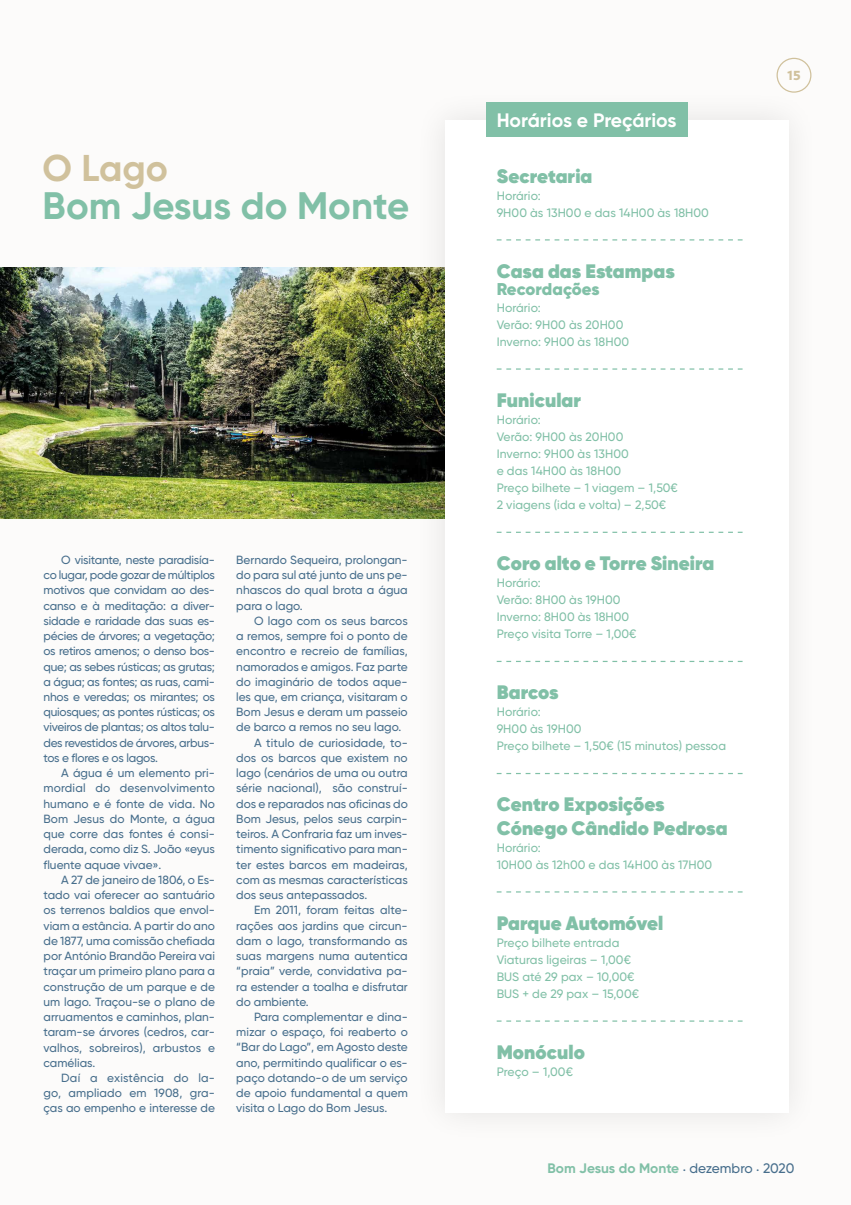
<style>
.page{position:relative;width:851px;height:1205px;background:#fff}
.page>*{position:absolute;margin:0;border:0;box-sizing:border-box;transform-origin:0 0}
.t1{font:700 38.25px "Gilroy";color:#81c0a7}
.t2{font:700 37.25px "Gilroy";color:#d0c19c}
.t3{font:800 19.5px/23.4px "Gilroy";letter-spacing:.005em;color:#81c0a7}
.t4{font:700 19.5px "Gilroy";color:#fff}
.t5{font:900 17px "Gilroy";color:#81c0a7}
.t6{font:700 13.75px "Gilroy";color:#81c0a7}
.t7{font:900 12.5px "Verlag";color:#d0c19c}
.t8{font:500 12.12px/17px "Gilroy";letter-spacing:.005em;color:#81c0a7}
.t9{font:500 11.88px/15.2px "Gilroy";color:#476e8c;text-align:justify}
.s1{font-weight:500;color:#476e8c}
</style>
<div class="page">
<div style="left:0;top:0;width:850px;height:1205px;background:#fcfbfa"></div>
<img style="left:0;top:268px;width:413px;height:250px">
<div style="left:413px;top:88px;width:406px;height:1056px;background:#000;opacity:.1"></div>
<div style="left:445px;top:120px;width:343px;height:992px;background:#fff"></div>
<svg style="left:496px;top:239px;width:246px;height:1px"></svg>
<svg style="left:496px;top:368px;width:246px;height:2px"></svg>
<svg style="left:496px;top:532px;width:246px;height:1px"></svg>
<svg style="left:496px;top:661px;width:246px;height:1px"></svg>
<svg style="left:496px;top:773px;width:246px;height:1px"></svg>
<svg style="left:496px;top:891px;width:246px;height:1px"></svg>
<svg style="left:496px;top:1020px;width:246px;height:1px"></svg>
<div style="left:486px;top:102px;width:201px;height:35px;background:#81c0a7"></div>
<div style="left:776px;top:58px;width:35px;height:35px;border:1px solid #d0c19c;border-radius:50%"></div>
<h2 class="t2" style="left:43px;top:145px;width:127px">O Lago</h2>
<h1 class="t1" style="left:43px;top:182px;width:368px">Bom Jesus do Monte</h1>
<p class="t9" style="left:43px;top:552px;width:173px;text-indent:18px">O visitante, neste paradisía&shy;co lugar, pode gozar de múltiplos motivos que convidam ao des&shy;canso e à meditação: a diver&shy;sidade e raridade das suas es&shy;pécies de árvores; a vegetação; os retiros amenos; o denso bos&shy;que; as sebes rústicas; as grutas; a água; as fontes; as ruas, cami&shy;nhos e veredas; os mirantes; os quiosques; as pontes rústicas; os viveiros de plantas; os altos talu&shy;des revestidos de árvores, arbus&shy;tos e flores e os lagos.</p>
<p class="t9" style="left:43px;top:765px;width:173px;text-indent:18px">A água é um elemento pri&shy;mordial do desenvolvimento humano e é fonte de vida. No Bom Jesus do Monte, a água que corre das fontes é consi&shy;derada, como diz S. João «eyus fluente aquae vivae».</p>
<p class="t9" style="left:44px;top:872px;width:173px;text-indent:18px">A 27 de janeiro de 1806, o Es&shy;tado vai oferecer ao santuário os terrenos baldios que envol&shy;viam a estância. A partir do ano de 1877, uma comissão chefiada por António Brandão Pereira vai traçar um primeiro plano para a construção de um parque e de um lago. Traçou-se o plano de arruamentos e caminhos, plan&shy;taram-se árvores (cedros, car&shy;valhos, sobreiros), arbustos e camélias.</p>
<p class="t9" style="left:44px;top:1070px;width:173px;text-indent:18px">Daí a existência do la&shy;go, ampliado em 1908, gra&shy;ças ao empenho e interesse de</p>
<p class="t9" style="left:236px;top:552px;width:173px">Bernardo Sequeira, prolongan&shy;do para sul até junto de uns pe&shy;nhascos do qual brota a água para o lago.</p>
<p class="t9" style="left:254px;top:613px;width:155px">O lago com os seus barcos</p>
<p class="t9" style="left:236px;top:628px;width:173px">a remos, sempre foi o ponto de</p>
<p class="t9" style="left:236px;top:643px;width:173px">encontro e recreio de famílias,</p>
<p class="t9" style="left:236px;top:658px;width:173px">namorados e amigos. Faz parte</p>
<p class="t9" style="left:236px;top:674px;width:173px">do imaginário de todos aque-</p>
<p class="t9" style="left:236px;top:689px;width:173px">les que, em criança, visitaram o</p>
<p class="t9" style="left:236px;top:704px;width:173px">Bom Jesus e deram um passeio</p>
<p class="t9" style="left:236px;top:719px;width:166px">de barco a remos no seu lago.</p>
<p class="t9" style="left:254px;top:735px;width:155px">A titulo de curiosidade, to-</p>
<p class="t9" style="left:236px;top:750px;width:173px">dos os barcos que existem no</p>
<p class="t9" style="left:236px;top:765px;width:173px">lago (cenários de uma ou outra</p>
<p class="t9" style="left:236px;top:780px;width:173px">série nacional), são construí-</p>
<p class="t9" style="left:236px;top:796px;width:173px">dos e reparados nas oficinas do</p>
<p class="t9" style="left:236px;top:811px;width:173px">Bom Jesus, pelos seus carpin-</p>
<p class="t9" style="left:236px;top:826px;width:173px">teiros. A Confraria faz um inves-</p>
<p class="t9" style="left:236px;top:841px;width:173px">timento significativo para man-</p>
<p class="t9" style="left:236px;top:857px;width:173px">ter estes barcos em madeiras,</p>
<p class="t9" style="left:236px;top:872px;width:173px">com as mesmas características</p>
<p class="t9" style="left:236px;top:887px;width:133px">dos seus antepassados.</p>
<p class="t9" style="left:254px;top:902px;width:155px">Em 2011, foram feitas alte-</p>
<p class="t9" style="left:236px;top:917px;width:173px">rações aos jardins que circun-</p>
<p class="t9" style="left:236px;top:933px;width:173px">dam o lago, transformando as</p>
<p class="t9" style="left:236px;top:948px;width:173px">suas margens numa autentica</p>
<p class="t9" style="left:236px;top:963px;width:173px">“praia” verde, convidativa pa-</p>
<p class="t9" style="left:236px;top:978px;width:173px">ra estender a toalha e disfrutar</p>
<p class="t9" style="left:236px;top:994px;width:74px">do ambiente.</p>
<p class="t9" style="left:254px;top:1009px;width:155px">Para complementar e dina-</p>
<p class="t9" style="left:236px;top:1024px;width:173px">mizar o espaço, foi reaberto o</p>
<p class="t9" style="left:236px;top:1039px;width:173px">“Bar do Lago”, em Agosto deste</p>
<p class="t9" style="left:236px;top:1055px;width:173px">ano, permitindo qualificar o es-</p>
<p class="t9" style="left:236px;top:1070px;width:173px">paço dotando-o de um serviço</p>
<p class="t9" style="left:236px;top:1085px;width:173px">de apoio fundamental a quem</p>
<p class="t9" style="left:236px;top:1100px;width:152px">visita o Lago do Bom Jesus.</p>
<h3 class="t4" style="left:496px;top:107px;width:181px">Horários e Preçários</h3>
<h3 class="t3" style="left:496px;top:164px;width:97px">Secretaria</h3>
<p class="t8" style="left:496px;top:187px;width:214px">Horário:<br>9H00 às 13H00 e das 14H00 às 18H00</p>
<h3 class="t3" style="left:496px;top:259px;width:180px">Casa das Estampas</h3>
<h3 class="t5" style="left:496px;top:278px;width:104px">Recordações</h3>
<p class="t8" style="left:496px;top:299px;width:134px">Horário:<br>Verão: 9H00 às 20H00<br>Inverno: 9H00 às 18H00</p>
<h3 class="t3" style="left:496px;top:388px;width:86px">Funicular</h3>
<p class="t8" style="left:496px;top:411px;width:183px">Horário:<br>Verão: 9H00 às 20H00<br>Inverno: 9H00 às 13H00<br>e das 14H00 às 18H00<br>Preço bilhete – 1 viagem – 1,50€<br>2 viagens (ida e volta) – 2,50€</p>
<h3 class="t3" style="left:496px;top:551px;width:219px">Coro alto e Torre Sineira</h3>
<p class="t8" style="left:496px;top:574px;width:141px">Horário:<br>Verão: 8H00 às 19H00<br>Inverno: 8H00 às 18H00<br>Preço visita Torre – 1,00€</p>
<h3 class="t3" style="left:496px;top:681px;width:63px">Barcos</h3>
<p class="t8" style="left:496px;top:703px;width:231px">Horário:<br>9H00 às 19H00<br>Preço bilhete – 1,50€ (15 minutos) pessoa</p>
<h3 class="t3" style="left:496px;top:793px;width:232px">Centro Exposições<br>Cónego Cândido Pedrosa</h3>
<p class="t8" style="left:496px;top:839px;width:217px">Horário:<br>10H00 às 12h00 e das 14H00 às 17H00</p>
<h3 class="t3" style="left:496px;top:911px;width:168px">Parque Automóvel</h3>
<p class="t8" style="left:496px;top:934px;width:144px">Preço bilhete entrada<br>Viaturas ligeiras – 1,00€<br>BUS até 29 pax – 10,00€<br>BUS + de 29 pax – 15,00€</p>
<h3 class="t3" style="left:496px;top:1040px;width:90px">Monóculo</h3>
<p class="t8" style="left:496px;top:1063px;width:78px">Preço – 1,00€</p>
<p class="t7" style="left:787px;top:65px;width:15px">15</p>
<p class="t6" style="left:547px;top:1160px;width:248px">Bom Jesus do Monte <span class="s1">· dezembro · 2020</span></p>
</div>
